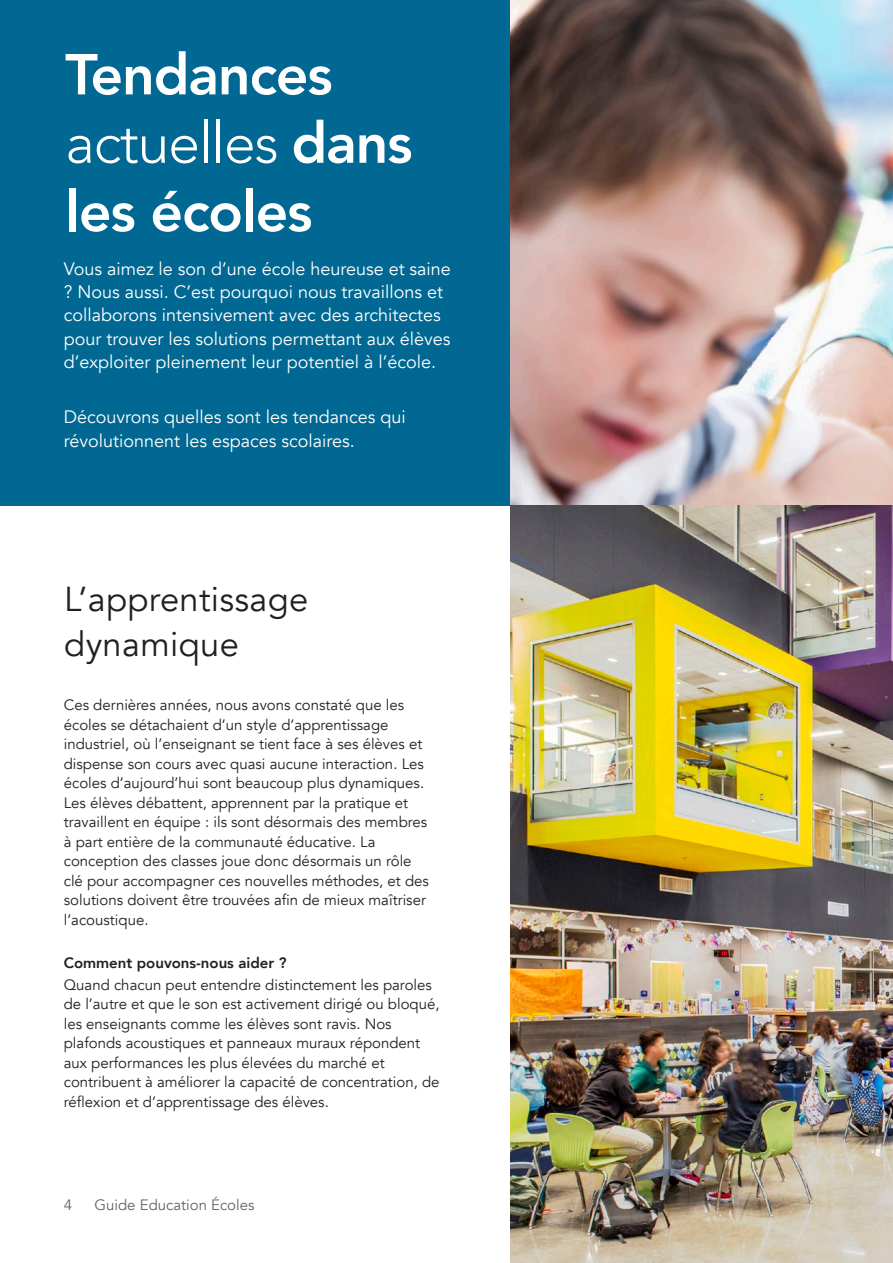
<style>
.page{position:relative;width:893px;height:1263px;background:#fff}
.page>*{position:absolute;margin:0;border:0;box-sizing:border-box;transform-origin:0 0}
.t1{font:800 57px/68.4px "Avenir";letter-spacing:-.02em;color:#fff}
.t2{font:34.5px/44.8px "Avenir";letter-spacing:.01em;color:#231f20}
.t3{font:18px/23.4px "Avenir";color:#fff}
.t4{font:15px/19.5px "Avenir";color:#231f20}
.t5{font:800 15px "Avenir";color:#231f20}
.t6{font:15px "Avenir";color:#636466}
.s1{font-weight:300}
</style>
<div class="page">
<div style="left:0;top:0;width:510px;height:505px;background:#006893"></div>
<img style="left:510px;top:0;width:383px;height:1263px">
<h1 class="t1" style="left:65px;top:40px;width:349px">Tendances <span class="s1">actuelles</span> dans les écoles</h1>
<p class="t3" style="left:64px;top:257px;width:389px">Vous aimez le son d’une école heureuse et saine ? Nous aussi. C’est pourquoi nous travaillons et collaborons intensivement avec des architectes pour trouver les solutions permettant aux élèves d’exploiter pleinement leur potentiel à l’école.</p>
<p class="t3" style="left:64px;top:406px;width:344px">Découvrons quelles sont les tendances qui révolutionnent les espaces scolaires.</p>
<h2 class="t2" style="left:64px;top:577px;width:246px">L’apprentissage dynamique</h2>
<p class="t4" style="left:64px;top:695px;width:367px">Ces dernières années, nous avons constaté que les écoles se détachaient d’un style d’apprentissage industriel, où l’enseignant se tient face à ses élèves et dispense son cours avec quasi aucune interaction. Les écoles d’aujourd’hui sont beaucoup plus dynamiques.<br>Les élèves débattent, apprennent par la pratique et travaillent en équipe : ils sont désormais des membres à part entière de la communauté éducative. La conception des classes joue donc désormais un rôle clé pour accompagner ces nouvelles méthodes, et des solutions doivent être trouvées afin de mieux maîtriser l’acoustique.</p>
<p class="t5" style="left:64px;top:951px;width:224px">Comment pouvons-nous aider ?</p>
<p class="t4" style="left:64px;top:975px;width:377px">Quand chacun peut entendre distinctement les paroles de l’autre et que le son est activement dirigé ou bloqué, les enseignants comme les élèves sont ravis. Nos plafonds acoustiques et panneaux muraux répondent aux performances les plus élevées du marché et contribuent à améliorer la capacité de concentration, de réflexion et d’apprentissage des élèves.</p>
<p class="t6" style="left:64px;top:1196px;width:10px">4</p>
<p class="t6" style="left:94px;top:1196px;width:162px">Guide Education Écoles</p>
</div>
